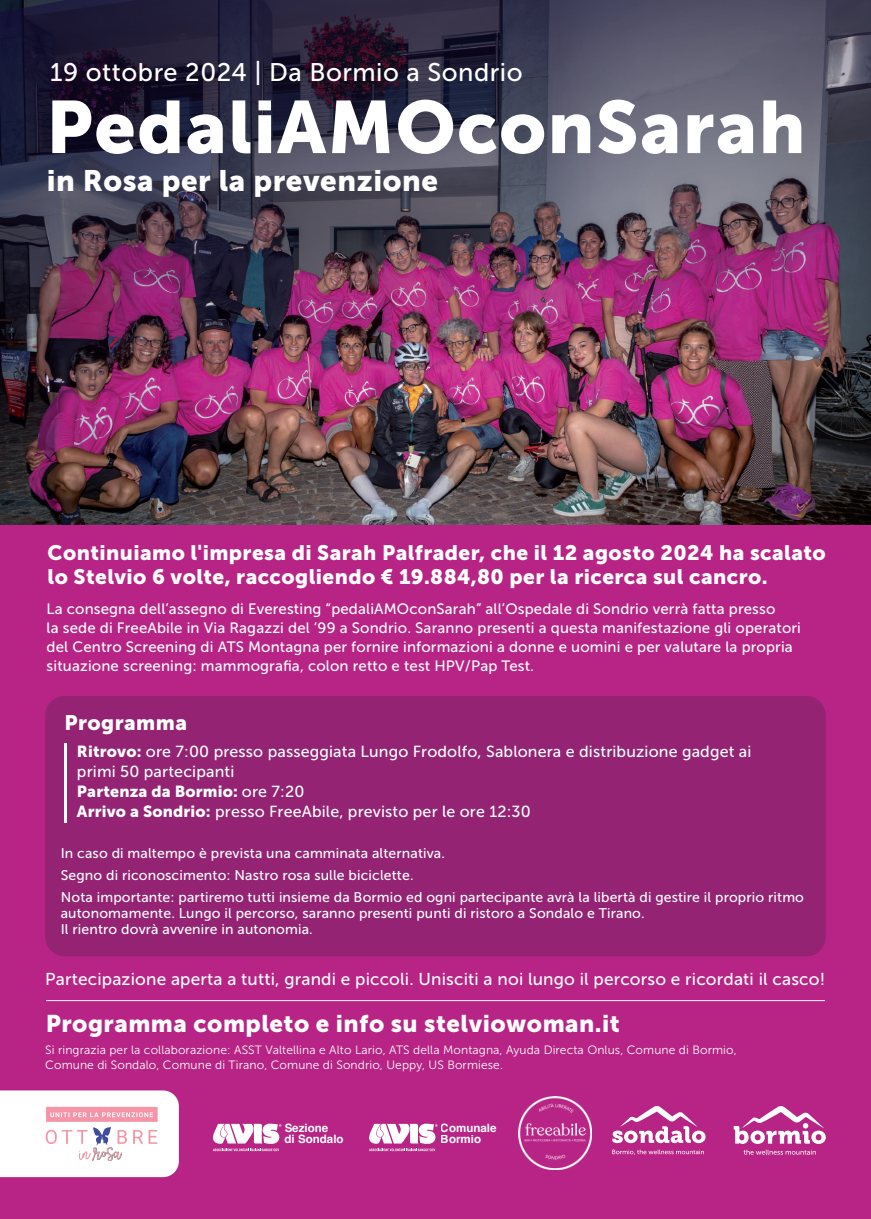
<style>
.page{position:relative;width:871px;height:1219px;background:#fff}
.page>*{position:absolute;margin:0;border:0;box-sizing:border-box;transform-origin:0 0}
.t1{font:73.6px "Museo Sans 900";letter-spacing:.02em;color:#fff}
.t2{font:29.4px "Museo Sans 900";letter-spacing:.02em;color:#fff}
.t3{font:25.4px "Museo Sans 500";letter-spacing:.02em;color:#fff}
.t4{font:24px "Museo Sans 900";letter-spacing:.02em;color:#fff}
.t5{font:20.8px/23.6px "Museo Sans 900";letter-spacing:.02em;color:#fff}
.t6{font:17.2px "Museo Sans 500";letter-spacing:.01em;color:#fff}
.t7{font:16px/20px "Museo Sans 500";letter-spacing:.01em;color:#fff}
.t8{font:16px "Museo Sans 900";letter-spacing:.01em;color:#fff}
.t9{font:15px/19px "Museo Sans 500";letter-spacing:.01em;color:#fff}
.t10{font:14px/22px "Museo Sans 500";letter-spacing:.01em;color:#fff}
.t11{font:12px/15px "Museo Sans 300";letter-spacing:.01em;color:#fff}
.t12{font:700 11.5px/11.3px "Helvetica";color:#fff}
.s1{font-family:"Museo Sans 900"}
.s2{font-family:"Museo Sans 500"}
</style>
<div class="page">
<img style="left:0;top:488px;width:870px;height:37px">
<img style="left:0;top:0;width:870px;height:488px">
<div style="left:0;top:525px;width:870px;height:694px;background:#b72485"></div>
<svg style="left:733px;top:1106px;width:92px;height:38px"></svg>
<svg style="left:743px;top:1150px;width:72px;height:5px"></svg>
<div style="left:45px;top:696px;width:780px;height:260px;background:#942374;border-radius:20px"></div>
<hr style="left:65px;top:743px;width:2px;height:79px;background:#fff">
<svg style="left:612px;top:1150px;width:91px;height:5px"></svg>
<svg style="left:612px;top:1105px;width:93px;height:38px"></svg>
<svg style="left:369px;top:1124px;width:68px;height:27px"></svg>
<svg style="left:213px;top:1124px;width:68px;height:27px"></svg>
<img style="left:518px;top:1096px;width:73px;height:74px">
<hr style="left:46px;top:1000px;width:778px;height:1px;background:#fff">
<svg style="left:0;top:1090px;width:179px;height:87px;background:#faecf0"></svg>
<h3 class="t3" style="left:50px;top:58px;width:474px">19 ottobre 2024 | Da Bormio a Sondrio</h3>
<h1 class="t1" style="left:46px;top:86px;width:760px">PedaliAMOconSarah</h1>
<h2 class="t2" style="left:47px;top:164px;width:392px">in Rosa per la prevenzione</h2>
<h3 class="t5" style="left:48px;top:541px;width:779px">Continuiamo l'impresa di Sarah Palfrader, che il 12 agosto 2024 ha scalato lo Stelvio 6 volte, raccogliendo € 19.884,80 per la ricerca sul cancro.</h3>
<p class="t9" style="left:47px;top:599px;width:755px">La consegna dell’assegno di Everesting “pedaliAMOconSarah” all’Ospedale di Sondrio verrà fatta presso<br>la sede di FreeAbile in Via Ragazzi del ‘99 a Sondrio. Saranno presenti a questa manifestazione gli operatori del Centro Screening di ATS Montagna per fornire informazioni a donne e uomini e per valutare la propria situazione screening: mammografia, colon retto e test HPV/Pap Test.</p>
<h3 class="t5" style="left:65px;top:710px;width:124px">Programma</h3>
<p class="t7" style="left:77px;top:742px;width:676px"><span class="s1">Ritrovo:</span> ore 7:00 presso passeggiata Lungo Frodolfo, Sablonera e distribuzione gadget ai primi 50 partecipanti</p>
<p class="t8" style="left:77px;top:783px;width:229px">Partenza da Bormio: <span class="s2">ore 7:20</span></p>
<p class="t7" style="left:77px;top:802px;width:455px"><span class="s1">Arrivo a Sondrio:</span> presso FreeAbile, previsto per le ore 12:30</p>
<p class="t10" style="left:61px;top:842px;width:744px">In caso di maltempo è prevista una camminata alternativa.<br>Segno di riconoscimento: Nastro rosa sulle biciclette.<br>Nota importante: partiremo tutti insieme da Bormio ed ogni partecipante avrà la libertà di gestire il proprio ritmo</p>
<p class="t10" style="left:61px;top:905px;width:585px;line-height:16px">autonomamente. Lungo il percorso, saranno presenti punti di ristoro a Sondalo e Tirano.<br>Il rientro dovrà avvenire in autonomia.</p>
<p class="t6" style="left:45px;top:969px;width:781px">Partecipazione aperta a tutti, grandi e piccoli. Unisciti a noi lungo il percorso e ricordati il casco!</p>
<h3 class="t4" style="left:46px;top:1010px;width:575px">Programma completo e info su stelviowoman.it</h3>
<p class="t11" style="left:45px;top:1043px;width:692px">Si ringrazia per la collaborazione: ASST Valtellina e Alto Lario, ATS della Montagna, Ayuda Directa Onlus, Comune di Bormio,<br>Comune di Sondalo, Comune di Tirano, Comune di Sondrio, Ueppy, US Bormiese.</p>
<p class="t12" style="left:284px;top:1124px;width:61px">Sezione<br>di Sondalo</p>
<p class="t12" style="left:440px;top:1124px;width:57px">Comunale<br>Bormio</p>
</div>
